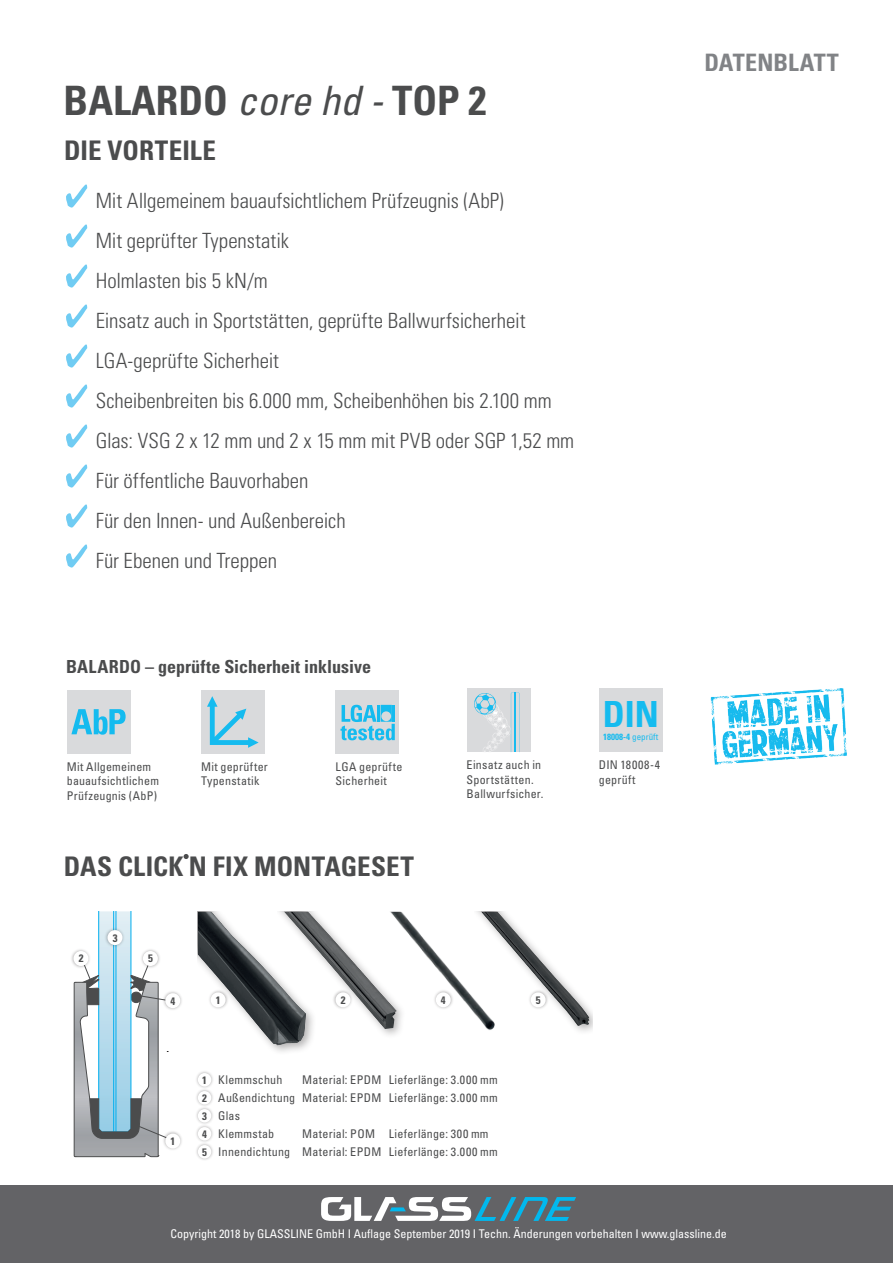
<style>
.page{position:relative;width:893px;height:1263px;background:#fff}
.page>*{position:absolute;margin:0;border:0;box-sizing:border-box;transform-origin:0 0}
.t1{font:700 condensed 40.5px "Univers LT Std";color:#4b4c4d}
.t2{font:700 condensed 36px "Univers LT Std";color:#15bbef}
.t3{font:700 condensed 27px "Univers LT Std";letter-spacing:.005em;color:#4b4c4d}
.t4{font:700 condensed 24px "Univers LT Std";color:#818386}
.t5{font:300 condensed 21px "Univers LT Std";letter-spacing:-.005em;color:#4b4c4d}
.t6{font:700 condensed 18px "Univers LT Std";color:#4b4c4d}
.t7{font:condensed 12px/14.4px "Univers LT Std";letter-spacing:.02em;color:#4b4c4d}
.t8{font:condensed 12px "Univers LT Std";color:#fff}
.t9{font:700 condensed 10.8px "Univers LT Std";color:#4b4c4d}
.t10{font:700 condensed 9px "Univers LT Std";color:#15bbef}
.s1{font-weight:400;font-style:italic}
.s2{font-weight:400}
</style>
<div class="page">
<div style="left:0;top:1185px;width:893px;height:78px;background:#636366"></div>
<svg style="left:321px;top:1197px;width:255px;height:24px"></svg>
<div style="left:198px;top:912px;width:119px;height:144px;background:#231f20;opacity:.35"></div>
<img style="left:198px;top:912px;width:108px;height:133px">
<img style="left:407px;top:918px;width:68px;height:96px">
<div style="left:278px;top:912px;width:129px;height:127px;background:#231f20;opacity:.35"></div>
<img style="left:284px;top:912px;width:113px;height:117px">
<div style="left:475px;top:912px;width:118px;height:124px;background:#231f20;opacity:.35"></div>
<img style="left:481px;top:912px;width:109px;height:114px">
<div style="left:71px;top:948px;width:21px;height:21px;background:#231f20;opacity:.35"></div>
<div style="left:73px;top:951px;width:15px;height:15px;background:#e2e2e2;border-radius:50%"></div>
<div style="left:333px;top:989px;width:21px;height:21px;background:#231f20;opacity:.35"></div>
<div style="left:336px;top:992px;width:15px;height:15px;background:#fff;border-radius:50%"></div>
<div style="left:433px;top:989px;width:21px;height:21px;background:#231f20;opacity:.35"></div>
<div style="left:436px;top:992px;width:15px;height:15px;background:#fff;border-radius:50%"></div>
<div style="left:528px;top:989px;width:21px;height:21px;background:#231f20;opacity:.35"></div>
<div style="left:531px;top:992px;width:15px;height:15px;background:#fff;border-radius:50%"></div>
<div style="left:208px;top:989px;width:21px;height:21px;background:#231f20;opacity:.35"></div>
<div style="left:211px;top:992px;width:15px;height:15px;background:#fff;border-radius:50%"></div>
<div style="left:162px;top:990px;width:21px;height:21px;background:#231f20;opacity:.35"></div>
<div style="left:165px;top:993px;width:15px;height:15px;background:#fff;border-radius:50%"></div>
<svg style="left:74px;top:911px;width:98px;height:247px"></svg>
<div style="left:162px;top:1131px;width:21px;height:21px;background:#231f20;opacity:.35"></div>
<div style="left:165px;top:1133px;width:15px;height:15px;background:#fff;border-radius:50%"></div>
<svg style="left:184px;top:854px;width:5px;height:5px"></svg>
<div style="left:195px;top:1070px;width:19px;height:19px;background:#231f20;opacity:.35"></div>
<div style="left:198px;top:1073px;width:13px;height:13px;background:#fff;border-radius:50%"></div>
<div style="left:195px;top:1088px;width:19px;height:19px;background:#231f20;opacity:.35"></div>
<div style="left:198px;top:1091px;width:13px;height:13px;background:#fff;border-radius:50%"></div>
<div style="left:195px;top:1106px;width:19px;height:19px;background:#231f20;opacity:.35"></div>
<div style="left:198px;top:1109px;width:13px;height:13px;background:#fff;border-radius:50%"></div>
<div style="left:195px;top:1124px;width:19px;height:19px;background:#231f20;opacity:.35"></div>
<div style="left:198px;top:1127px;width:13px;height:13px;background:#fff;border-radius:50%"></div>
<div style="left:195px;top:1142px;width:19px;height:19px;background:#231f20;opacity:.35"></div>
<div style="left:198px;top:1145px;width:13px;height:13px;background:#fff;border-radius:50%"></div>
<img style="left:710px;top:688px;width:137px;height:77px">
<div style="left:67px;top:690px;width:64px;height:64px;background:#d9dadc"></div>
<svg style="left:71px;top:709px;width:55px;height:26px"></svg>
<div style="left:201px;top:690px;width:64px;height:64px;background:#d9dadc"></div>
<svg style="left:207px;top:696px;width:52px;height:52px"></svg>
<div style="left:336px;top:690px;width:63px;height:64px;background:#d9dadc"></div>
<svg style="left:340px;top:705px;width:55px;height:35px"></svg>
<div style="left:467px;top:688px;width:63px;height:64px;background:#d9dadc"></div>
<svg style="left:474px;top:692px;width:45px;height:60px"></svg>
<div style="left:599px;top:688px;width:64px;height:64px;background:#d9dadc"></div>
<svg style="left:66px;top:184px;width:21px;height:24px"></svg>
<svg style="left:66px;top:224px;width:21px;height:24px"></svg>
<svg style="left:66px;top:264px;width:21px;height:24px"></svg>
<svg style="left:66px;top:304px;width:21px;height:24px"></svg>
<svg style="left:66px;top:344px;width:21px;height:24px"></svg>
<svg style="left:66px;top:384px;width:21px;height:24px"></svg>
<svg style="left:66px;top:424px;width:21px;height:24px"></svg>
<svg style="left:66px;top:464px;width:21px;height:24px"></svg>
<svg style="left:66px;top:504px;width:21px;height:24px"></svg>
<svg style="left:66px;top:544px;width:21px;height:24px"></svg>
<p class="t1" style="left:64px;top:76px;width:424px">BALARDO <span class="s1">core hd -</span> TOP 2</p>
<p class="t3" style="left:64px;top:134px;width:153px">DIE VORTEILE</p>
<p class="t5" style="left:96px;top:188px;width:409px">Mit Allgemeinem bauaufsichtlichem Prüfzeugnis (AbP)</p>
<p class="t5" style="left:96px;top:228px;width:195px">Mit geprüfter Typenstatik</p>
<p class="t5" style="left:96px;top:268px;width:173px">Holmlasten bis 5 kN/m</p>
<p class="t5" style="left:96px;top:308px;width:431px">Einsatz auch in Sportstätten, geprüfte Ballwurfsicherheit</p>
<p class="t5" style="left:96px;top:348px;width:185px">LGA-geprüfte Sicherheit</p>
<p class="t5" style="left:96px;top:388px;width:458px">Scheibenbreiten bis 6.000 mm, Scheibenhöhen bis 2.100 mm</p>
<p class="t5" style="left:96px;top:428px;width:480px">Glas: VSG 2 x 12 mm und 2 x 15 mm mit PVB oder SGP 1,52 mm</p>
<p class="t5" style="left:96px;top:467px;width:214px">Für öffentliche Bauvorhaben</p>
<p class="t5" style="left:96px;top:507px;width:251px">Für den Innen- und Außenbereich</p>
<p class="t5" style="left:96px;top:547px;width:183px">Für Ebenen und Treppen</p>
<p class="t6" style="left:66px;top:655px;width:307px">BALARDO – geprüfte Sicherheit inklusive</p>
<p class="t2" style="left:603px;top:692px;width:58px">DIN</p>
<p class="t10" style="left:603px;top:731px;width:56px">18008-4 <span class="s2">geprüft</span></p>
<p class="t7" style="left:67px;top:759px;width:94px">Mit Allgemeinem bauaufsichtlichem<br>Prüfzeugnis (AbP)</p>
<p class="t7" style="left:201px;top:759px;width:68px">Mit geprüfter<br>Typenstatik</p>
<p class="t7" style="left:336px;top:759px;width:68px">LGA geprüfte<br>Sicherheit</p>
<p class="t7" style="left:599px;top:758px;width:63px">DIN 18008-4 geprüft</p>
<p class="t7" style="left:467px;top:758px;width:78px">Einsatz auch in<br>Sportstätten.<br>Ballwurfsicher.</p>
<p class="t3" style="left:64px;top:850px;width:351px">DAS CLICK N FIX MONTAGESET</p>
<p class="t9" style="left:113px;top:931px;width:6px">3</p>
<p class="t9" style="left:79px;top:952px;width:6px">2</p>
<p class="t9" style="left:148px;top:952px;width:6px">5</p>
<p class="t9" style="left:171px;top:994px;width:6px">4</p>
<p class="t9" style="left:216px;top:993px;width:6px">1</p>
<p class="t9" style="left:341px;top:993px;width:6px">2</p>
<p class="t9" style="left:441px;top:993px;width:6px">4</p>
<p class="t9" style="left:536px;top:993px;width:6px">5</p>
<p class="t9" style="left:171px;top:1134px;width:6px">1</p>
<p class="t9" style="left:202px;top:1073px;width:6px">1</p>
<p class="t7" style="left:218px;top:1072px;width:66px">Klemmschuh</p>
<p class="t7" style="left:302px;top:1072px;width:197px">Material: EPDM Lieferlänge: 3.000 mm</p>
<p class="t9" style="left:202px;top:1091px;width:6px">2</p>
<p class="t7" style="left:218px;top:1090px;width:281px">Außendichtung Material: EPDM Lieferlänge: 3.000 mm</p>
<p class="t9" style="left:202px;top:1109px;width:6px">3</p>
<p class="t7" style="left:218px;top:1108px;width:23px">Glas</p>
<p class="t9" style="left:202px;top:1127px;width:6px">4</p>
<p class="t7" style="left:218px;top:1126px;width:57px">Klemmstab</p>
<p class="t7" style="left:302px;top:1126px;width:188px">Material: POM Lieferlänge: 300 mm</p>
<p class="t9" style="left:202px;top:1145px;width:6px">5</p>
<p class="t7" style="left:218px;top:1144px;width:281px">Innendichtung Material: EPDM Lieferlänge: 3.000 mm</p>
<p class="t4" style="left:704px;top:48px;width:136px">DATENBLATT</p>
<p class="t8" style="left:170px;top:1226px;width:558px">Copyright 2018 by GLASSLINE GmbH I Auflage September 2019 I Techn. Änderungen vorbehalten I www.glassline.de</p>
</div>
